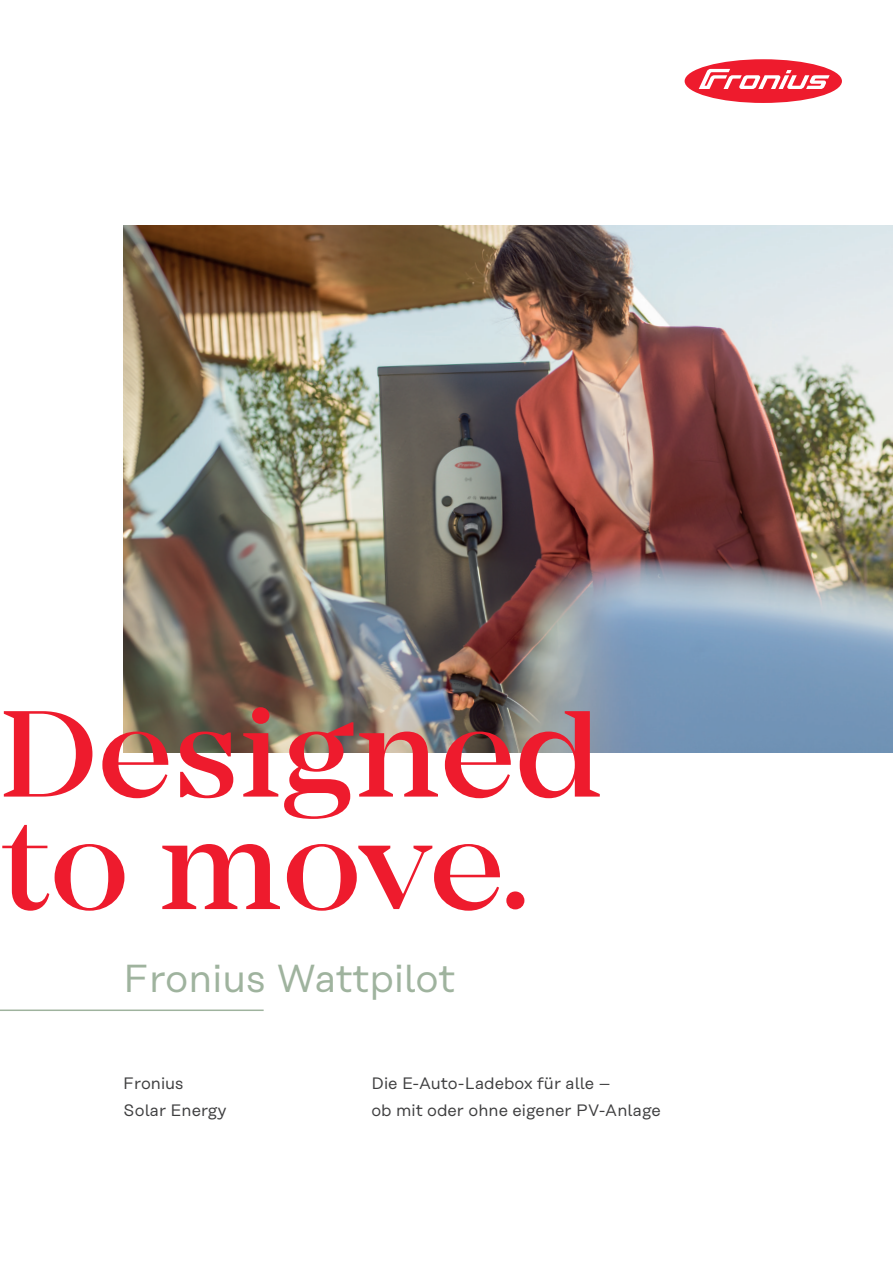
<style>
.page{position:relative;width:893px;height:1263px;background:#fff}
.page>*{position:absolute;margin:0;border:0;box-sizing:border-box;transform-origin:0 0}
.t1{font:500 127.5px/112.5px "Mirador";color:#ee1b2d}
.t2{font:39px "Rational Text";color:#9fb39e}
.t3{font:16.5px/27px "Rational Text";color:#3e3e3f}
</style>
<div class="page">
<img style="left:123px;top:225px;width:770px;height:528px">
<div style="left:685px;top:59px;width:157px;height:44px;background:#ee1b2d;border-radius:50%"></div>
<svg style="left:699px;top:69px;width:131px;height:20px"></svg>
<hr style="left:0;top:1009px;width:264px;height:2px;background:#9fb39e">
<h1 class="t1" style="left:0;top:699px;width:604px">Designed to move.</h1>
<h2 class="t2" style="left:123px;top:956px;width:334px">Fronius Wattpilot</h2>
<p class="t3" style="left:123px;top:1070px;width:105px">Fronius<br>Solar Energy</p>
<p class="t3" style="left:371px;top:1070px;width:291px">Die E-Auto-Ladebox für alle –<br>ob mit oder ohne eigener PV-Anlage</p>
</div>
